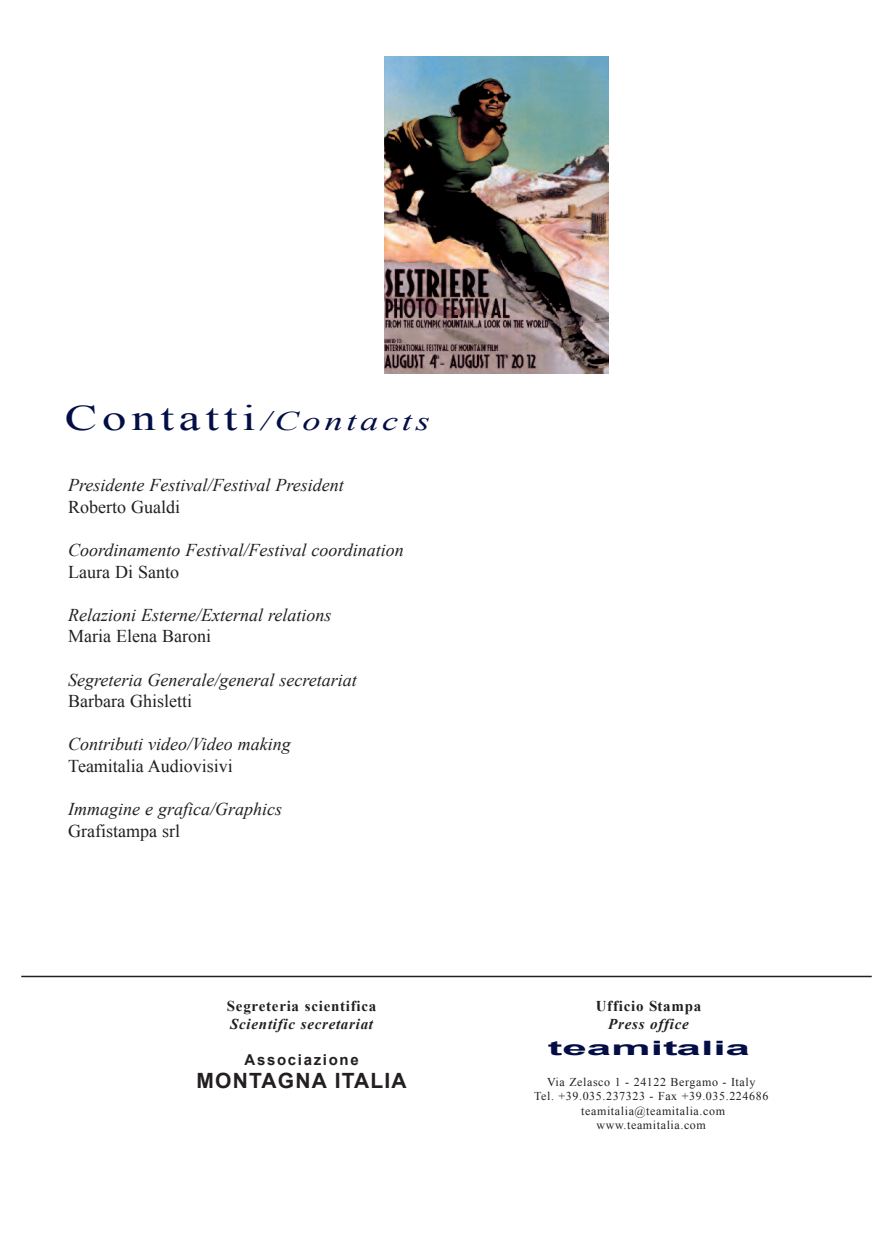
<style>
.page{position:relative;width:893px;height:1234px;background:#fff}
.page>*{position:absolute;margin:0;border:0;box-sizing:border-box;transform-origin:0 0}
.t1{font:italic 27px "Times New Roman";letter-spacing:.1em;color:#030e46;scale:1.35 1}
.t2{font:700 21px "Arial";letter-spacing:.055em;color:#231f20}
.t3{font:700 19.8px "Arial";color:#030e46;scale:2.23 1}
.t4{font:italic 18px "Times New Roman";color:#231f20}
.t5{font:18px "Times New Roman";color:#231f20}
.t6{font:700 15px "Times New Roman";letter-spacing:.05em;color:#231f20}
.t7{font:italic 700 15px "Times New Roman";letter-spacing:.05em;color:#231f20}
.t8{font:700 15px "Arial";letter-spacing:.11em;color:#231f20}
.t9{font:12px/14.4px "Times New Roman";letter-spacing:.05em;color:#231f20;text-align:center}
.s1{font-style:normal;font-size:36px}
</style>
<div class="page">
<img style="left:385px;top:56px;width:224px;height:317px">
<hr style="left:21px;top:975px;width:851px;height:2px;background:#231f20">
<h1 class="t1" style="left:65px;top:406px;width:272px"><span class="s1">Contatti</span>/Contacts</h1>
<p class="t4" style="left:68px;top:475px;width:277px">Presidente Festival/Festival President</p>
<p class="t5" style="left:68px;top:496px;width:113px">Roberto Gualdi</p>
<p class="t4" style="left:68px;top:539px;width:337px">Coordinamento Festival/Festival coordination</p>
<p class="t5" style="left:68px;top:561px;width:112px">Laura Di Santo</p>
<p class="t4" style="left:68px;top:604px;width:265px">Relazioni Esterne/External relations</p>
<p class="t5" style="left:68px;top:626px;width:144px">Maria Elena Baroni</p>
<p class="t4" style="left:68px;top:669px;width:290px">Segreteria Generale/general secretariat</p>
<p class="t5" style="left:68px;top:691px;width:125px">Barbara Ghisletti</p>
<p class="t4" style="left:68px;top:734px;width:224px">Contributi video/Video making</p>
<p class="t5" style="left:68px;top:755px;width:166px">Teamitalia Audiovisivi</p>
<p class="t4" style="left:68px;top:799px;width:215px">Immagine e grafica/Graphics</p>
<p class="t5" style="left:68px;top:820px;width:113px">Grafistampa srl</p>
<p class="t6" style="left:227px;top:996px;width:151px">Segreteria scientifica</p>
<p class="t7" style="left:230px;top:1014px;width:144px">Scientific secretariat</p>
<p class="t8" style="left:245px;top:1051px;width:116px">Associazione</p>
<p class="t2" style="left:197px;top:1068px;width:212px">MONTAGNA ITALIA</p>
<p class="t6" style="left:596px;top:997px;width:107px">Ufficio Stampa</p>
<p class="t7" style="left:608px;top:1015px;width:82px">Press office</p>
<p class="t3" style="left:548px;top:1037px;width:92px">teamitalia</p>
<p class="t9" style="left:534px;top:1074px;width:236px">Via Zelasco 1 - 24122 Bergamo - Italy<br>Tel. +39.035.237323 - Fax +39.035.224686 teamitalia@teamitalia.com www.teamitalia.com</p>
</div>
